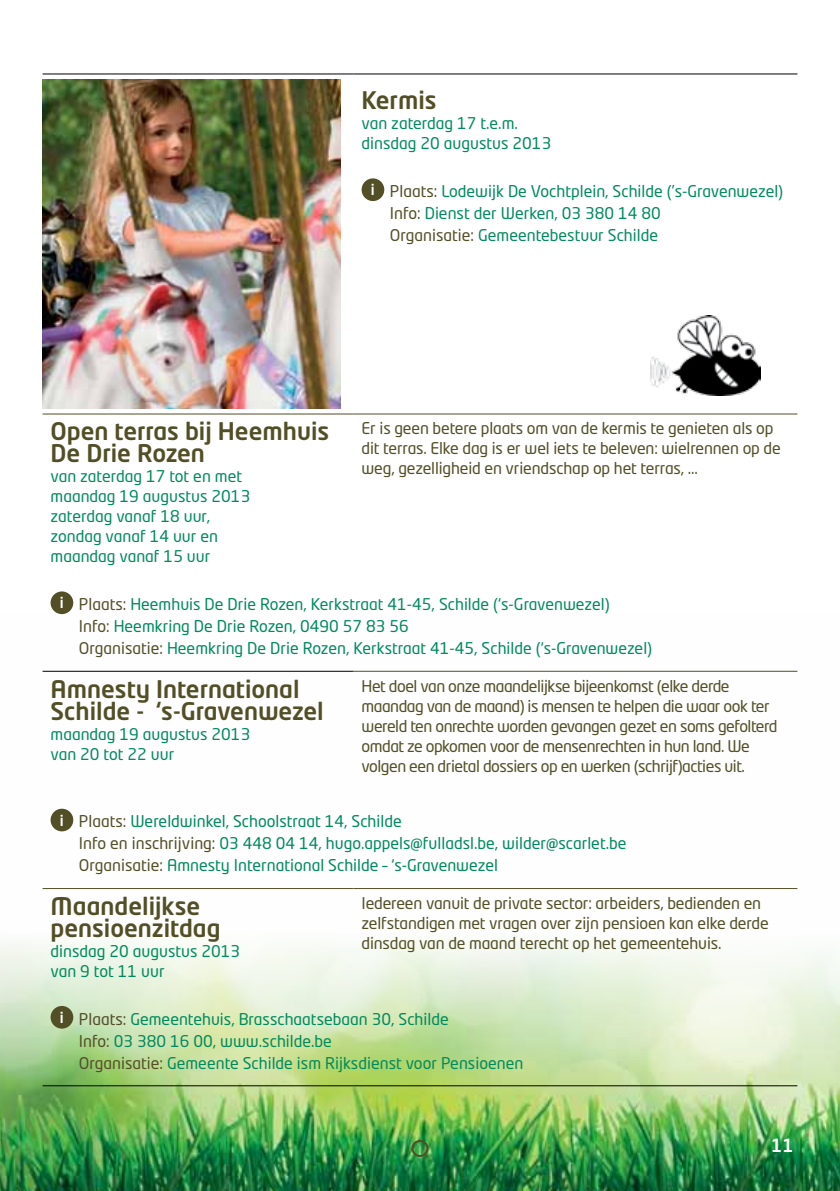
<style>
.page{position:relative;width:840px;height:1191px;background:#fff}
.page>*{position:absolute;margin:0;border:0;box-sizing:border-box;transform-origin:0 0}
.t1{font:500 24px/22px "Neo Tech Std";color:#524f26}
.t2{font:500 18px "Neo Tech Std";color:#fff}
.t3{font:16px/22px "Neo Tech Std";color:#008a5e}
.t4{font:16px/20px "Neo Tech Std";letter-spacing:-.01em;color:#524f26}
.t5{font:16px/20px "Neo Tech Std";letter-spacing:-.03em;color:#524f26}
.s1{font-weight:500;font-size:14.6px;color:#fff}
.s2{color:#524f26}
</style>
<div class="page">
<img style="left:0;top:612px;width:839px;height:579px">
<hr style="left:43px;top:74px;width:310px;height:1px;background:#000">
<hr style="left:353px;top:74px;width:444px;height:1px;background:#000">
<hr style="left:43px;top:671px;width:310px;height:1px;background:#000">
<hr style="left:43px;top:1085px;width:310px;height:1px;background:#000">
<hr style="left:353px;top:1085px;width:444px;height:1px;background:#000">
<hr style="left:43px;top:414px;width:310px;height:1px;background:#524f26">
<hr style="left:353px;top:414px;width:444px;height:1px;background:#524f26">
<hr style="left:353px;top:671px;width:444px;height:1px;background:#524f26">
<hr style="left:43px;top:888px;width:310px;height:1px;background:#524f26">
<hr style="left:353px;top:888px;width:444px;height:1px;background:#524f26">
<img style="left:43px;top:80px;width:297px;height:328px">
<div style="left:361px;top:178px;width:23px;height:23px;background:#524f26;border-radius:50%"></div>
<img style="left:650px;top:315px;width:110px;height:80px">
<div style="left:51px;top:591px;width:22px;height:23px;background:#524f26;border-radius:50%"></div>
<div style="left:51px;top:808px;width:22px;height:23px;background:#524f26;border-radius:50%"></div>
<div style="left:51px;top:1006px;width:22px;height:22px;background:#524f26;border-radius:50%"></div>
<div style="left:411px;top:1140px;width:17px;height:17px;border:2px solid #524f26;border-radius:50%"></div>
<h1 class="t1" style="left:361px;top:89px;width:76px">Kermis</h1>
<p class="t3" style="left:361px;top:113px;width:191px;line-height:20px">van zaterdag 17 t.e.m. dinsdag 20 augustus 2013</p>
<p class="t3" style="left:390px;top:180px;width:394px;text-indent:-19px"><span class="s1">i</span> <span class="s2">Plaats:</span> Lodewijk De Vochtplein, Schilde (’s-Gravenwezel)<br><span class="s2">Info:</span> Dienst der Werken, 03 380 14 80<br><span class="s2">Organisatie:</span> Gemeentebestuur Schilde</p>
<h1 class="t1" style="left:51px;top:420px;width:280px">Open terras bij Heemhuis<br>De Drie Rozen</h1>
<p class="t3" style="left:51px;top:466px;width:201px;line-height:20px">van zaterdag 17 tot en met maandag 19 augustus 2013 zaterdag vanaf 18 uur, zondag vanaf 14 uur en maandag vanaf 15 uur</p>
<p class="t4" style="left:361px;top:418px;width:420px">Er is geen betere plaats om van de kermis te genieten als op dit terras. Elke dag is er wel iets te beleven: wielrennen op de weg, gezelligheid en vriendschap op het terras, ...</p>
<p class="t3" style="left:79px;top:593px;width:574px;text-indent:-19px"><span class="s1">i</span> <span class="s2">Plaats:</span> Heemhuis De Drie Rozen, Kerkstraat 41-45, Schilde (‘s-Gravenwezel)<br><span class="s2">Info:</span> Heemkring De Drie Rozen, 0490 57 83 56<br><span class="s2">Organisatie:</span> Heemkring De Drie Rozen, Kerkstraat 41-45, Schilde (‘s-Gravenwezel)</p>
<h1 class="t1" style="left:51px;top:677px;width:274px">Amnesty International<br>Schilde - ‘s-Gravenwezel</h1>
<p class="t3" style="left:51px;top:723px;width:201px;line-height:20px">maandag 19 augustus 2013 van 20 tot 22 uur</p>
<p class="t5" style="left:361px;top:675px;width:417px">Het doel van onze maandelijkse bijeenkomst (elke derde maandag van de maand) is mensen te helpen die waar ook ter wereld ten onrechte worden gevangen gezet en soms gefolterd omdat ze opkomen voor de mensenrechten in hun land. We volgen een drietal dossiers op en werken (schrijf)acties uit.</p>
<p class="t3" style="left:79px;top:810px;width:548px;text-indent:-19px"><span class="s1">i</span> <span class="s2">Plaats:</span> Wereldwinkel, Schoolstraat 14, Schilde<br><span class="s2">Info en inschrijving:</span> 03 448 04 14, hugo.appels@fulladsl.be, wilder@scarlet.be<br><span class="s2">Organisatie:</span> Amnesty International Schilde – ‘s-Gravenwezel</p>
<h1 class="t1" style="left:51px;top:894px;width:171px">Maandelijkse pensioenzitdag</h1>
<p class="t3" style="left:51px;top:940px;width:191px;line-height:20px">dinsdag 20 augustus 2013 van 9 tot 11 uur</p>
<p class="t4" style="left:361px;top:892px;width:408px">Iedereen vanuit de private sector: arbeiders, bedienden en zelfstandigen met vragen over zijn pensioen kan elke derde dinsdag van de maand terecht op het gemeentehuis.</p>
<p class="t3" style="left:79px;top:1007px;width:445px;text-indent:-19px"><span class="s1">i</span> <span class="s2">Plaats:</span> Gemeentehuis, Brasschaatsebaan 30, Schilde<br><span class="s2">Info:</span> 03 380 16 00, www.schilde.be<br><span class="s2">Organisatie:</span> Gemeente Schilde ism Rijksdienst voor Pensioenen</p>
<p class="t2" style="left:770px;top:1133px;width:24px">11</p>
</div>
